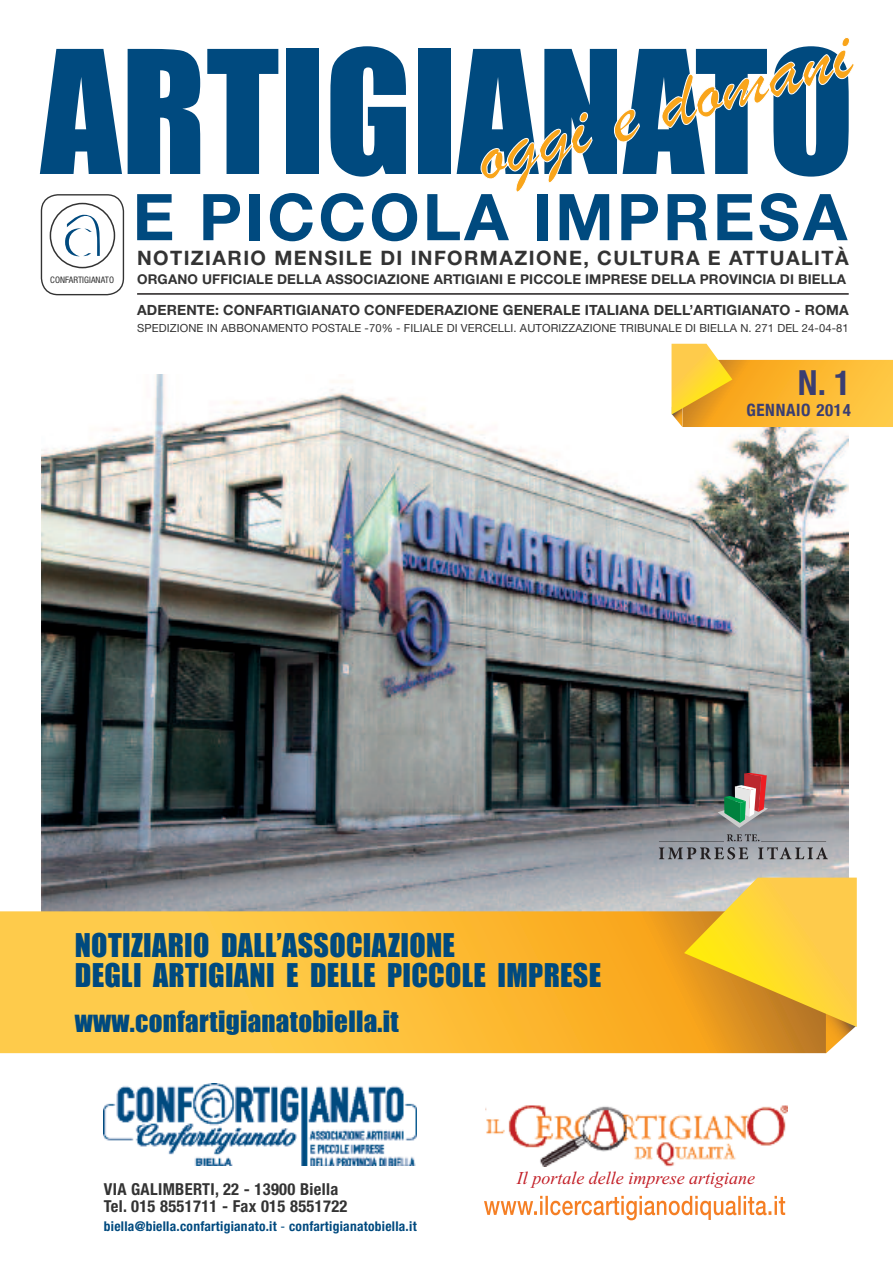
<style>
.page{position:relative;width:893px;height:1276px;background:#fff}
.page>*{position:absolute;margin:0;border:0;box-sizing:border-box;transform-origin:0 0}
.t1{font:158.1px "Impact";color:#004a7f}
.t2{font:700 64.5px "Helvetica Neue";letter-spacing:.05em;color:#004a7f}
.t3{font:700 condensed 34.5px "Helvetica Neue";color:#3a3e72}
.t4{font:30px/30px "Impact";letter-spacing:.01em;color:#004a7f}
.t5{font:27px "Impact";letter-spacing:.01em;color:#004a7f}
.t6{font:700 19.95px "Helvetica Neue";letter-spacing:.07em;color:#333}
.t7{font:italic 18px "Times New Roman";color:#c32028}
.t8{font:700 condensed 16.95px "Helvetica Neue";letter-spacing:.04em;color:#3a3e72}
.t9{font:700 condensed 16.5px/16.5px "Helvetica Neue";letter-spacing:.02em;color:#333}
.t10{font:700 14.1px "Helvetica Neue";letter-spacing:.01em;color:#333}
.t11{font:700 13.5px "Helvetica Neue";letter-spacing:.01em;color:#333}
.t12{font:700 condensed 13.5px "Helvetica Neue";letter-spacing:.02em;color:#004a7f}
.t13{font:11.25px "Helvetica Neue";letter-spacing:.01em;color:#333}
.t14{font:condensed 9px "Helvetica Neue";letter-spacing:.01em;color:#333}
.s1{font-weight:400}
</style>
<div class="page">
<img style="left:42px;top:375px;width:806px;height:536px">
<svg style="left:671px;top:344px;width:222px;height:83px"></svg>
<hr style="left:137px;top:293px;width:712px;height:2px;background:#231f20">
<svg style="left:0;top:911px;width:684px;height:142px"></svg>
<svg style="left:684px;top:877px;width:173px;height:176px"></svg>
<svg style="left:65px;top:214px;width:35px;height:43px"></svg>
<div style="left:41px;top:194px;width:83px;height:101px;border:1px solid #333;border-radius:17px"></div>
<div style="left:50px;top:203px;width:65px;height:65px;border:2px solid #333;border-radius:50%"></div>
<img style="left:104px;top:1083px;width:313px;height:82px">
<img style="left:485px;top:1105px;width:302px;height:61px">
<svg style="left:484px;top:1195px;width:301px;height:25px"></svg>
<svg style="left:481px;top:37px;width:373px;height:155px"></svg>
<hr style="left:761px;top:841px;width:65px;height:1px;background:#000">
<hr style="left:659px;top:841px;width:65px;height:1px;background:#000">
<svg style="left:718px;top:773px;width:50px;height:55px"></svg>
<svg style="left:659px;top:847px;width:169px;height:12px"></svg>
<svg style="left:727px;top:834px;width:32px;height:7px"></svg>
<div style="left:580px;top:380px;width:89px;height:17px;background:#fff"></div>
<h1 class="t1" style="left:41px;top:15px;width:815px">ARTIGIANATO</h1>
<h2 class="t2" style="left:133px;top:194px;width:716px">E PICCOLA IMPRESA</h2>
<h3 class="t6" style="left:137px;top:250px;width:713px">NOTIZIARIO MENSILE DI INFORMAZIONE, CULTURA E ATTUALITÀ</h3>
<p class="t11" style="left:137px;top:275px;width:711px">ORGANO UFFICIALE DELLA ASSOCIAZIONE ARTIGIANI E PICCOLE IMPRESE DELLA PROVINCIA DI BIELLA</p>
<p class="t13" style="left:137px;top:324px;width:713px">SPEDIZIONE IN ABBONAMENTO POSTALE -70% - FILIALE DI VERCELLI. AUTORIZZAZIONE TRIBUNALE DI BIELLA N. 271 DEL 24-04-81</p>
<p class="t14" style="left:50px;top:277px;width:65px">CONFARTIGIANATO</p>
<p class="t10" style="left:137px;top:304px;width:713px">ADERENTE: CONFARTIGIANATO CONFEDERAZIONE GENERALE ITALIANA DELL’ARTIGIANATO - ROMA</p>
<h3 class="t3" style="left:798px;top:362px;width:54px">N. 1</h3>
<h3 class="t8" style="left:746px;top:399px;width:106px">GENNAIO 2014</h3>
<h3 class="t4" style="left:75px;top:930px;width:528px">NOTIZIARIO DALL’ASSOCIAZIONE<br>DEGLI ARTIGIANI E DELLE PICCOLE IMPRESE</h3>
<h3 class="t5" style="left:75px;top:1005px;width:325px">www.confartigianatobiella.it</h3>
<h3 class="t9" style="left:104px;top:1182px;width:245px">VIA GALIMBERTI, 22 - 13900 Biella<br>Tel. 015 8551711 - Fax 015 8551722</h3>
<p class="t12" style="left:104px;top:1221px;width:314px">biella@biella.confartigianato.it <span class="s1">-</span> confartigianatobiella.it</p>
<h3 class="t7" style="left:517px;top:1172px;width:240px">Il portale delle imprese artigiane</h3>
</div>
